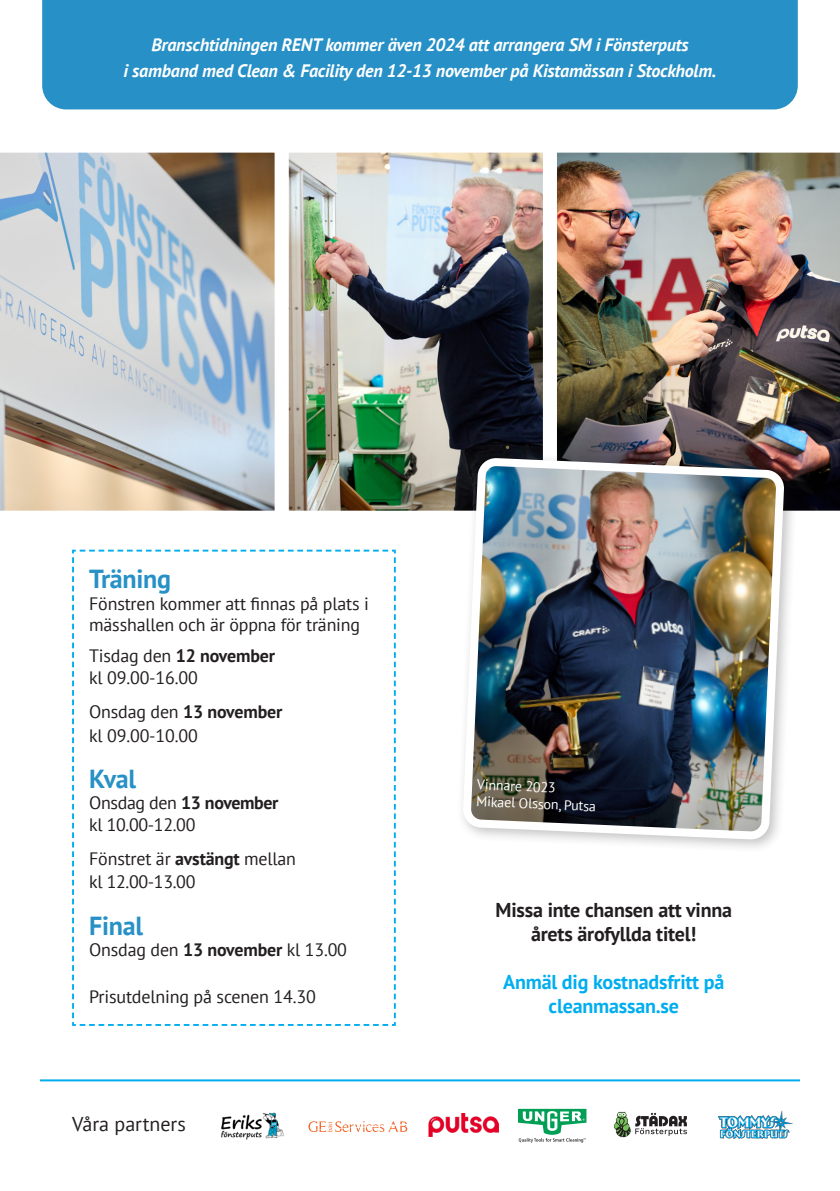
<style>
.page{position:relative;width:840px;height:1191px;background:#fff}
.page>*{position:absolute;margin:0;border:0;box-sizing:border-box;transform-origin:0 0}
.t1{font:700 26px "PT Sans";letter-spacing:-.01em;color:#2790c6}
.t2{font:700 20px "PT Sans";letter-spacing:-.01em;color:#231f20}
.t3{font:700 20px "PT Sans";letter-spacing:-.01em;color:#00aeef}
.t4{font:20px "PT Sans";color:#231f20}
.t5{font:18px/21.4px "PT Sans";letter-spacing:-.01em;color:#231f20}
.t6{font:italic 700 18px "PT Sans";letter-spacing:-.01em;color:#fff}
.t7{font:700 18px "PT Sans";letter-spacing:-.01em;color:#231f20}
.t8{font:14px "PT Sans";color:#fff}
.s1{font-weight:400}
.s2{font-weight:700}
</style>
<div class="page">
<div style="left:42px;top:0;width:755px;height:109px;background:#2790c6"></div>
<svg style="left:72px;top:549px;width:324px;height:477px"></svg>
<img style="left:289px;top:154px;width:252px;height:355px">
<svg style="left:0;top:152px;width:274px;height:359px;background:#b7bdbf"></svg>
<div style="left:274px;top:139px;width:282px;height:385px;border:14px solid #fff"></div>
<img style="left:542px;top:139px;width:297px;height:372px">
<div style="left:456px;top:452px;width:342px;height:401px;background:#231f20;opacity:.27"></div>
<img style="left:459px;top:454px;width:328px;height:390px">
<svg style="left:308px;top:1121px;width:99px;height:11px"></svg>
<img style="left:221px;top:1112px;width:63px;height:27px">
<svg style="left:613px;top:1111px;width:73px;height:26px"></svg>
<img style="left:718px;top:1110px;width:74px;height:28px">
<img style="left:429px;top:1113px;width:68px;height:23px">
<svg style="left:518px;top:1108px;width:68px;height:34px"></svg>
<hr style="left:40px;top:1079px;width:759px;height:2px;background:#00aeef">
<p class="t6" style="left:151px;top:32px;width:538px">Branschtidningen RENT kommer även 2024 att arrangera SM i Fönsterputs</p>
<p class="t6" style="left:123px;top:59px;width:594px">i samband med Clean &amp; Facility den 12-13 november på Kistamässan i Stockholm.</p>
<p class="t1" style="left:89px;top:562px;width:83px">Träning</p>
<p class="t5" style="left:89px;top:592px;width:281px">Fönstren kommer att finnas på plats i mässhallen och är öppna för träning</p>
<p class="t7" style="left:89px;top:644px;width:187px"><span class="s1">Tisdag den</span> 12 november</p>
<p class="t5" style="left:89px;top:666px;width:110px">kl 09.00-16.00</p>
<p class="t7" style="left:89px;top:700px;width:194px"><span class="s1">Onsdag den</span> 13 november</p>
<p class="t5" style="left:89px;top:724px;width:110px">kl 09.00-10.00</p>
<p class="t1" style="left:89px;top:761px;width:48px">Kval</p>
<p class="t5" style="left:89px;top:792px;width:191px">Onsdag den <span class="s2">13 november </span>kl 10.00-12.00</p>
<p class="t5" style="left:89px;top:847px;width:208px">Fönstret är <span class="s2">avstängt</span> mellan</p>
<p class="t5" style="left:89px;top:871px;width:108px">kl 12.00-13.00</p>
<p class="t1" style="left:89px;top:908px;width:55px">Final</p>
<p class="t5" style="left:89px;top:938px;width:259px">Onsdag den <span class="s2">13 november</span> kl 13.00</p>
<p class="t5" style="left:89px;top:985px;width:228px">Prisutdelning på scenen 14.30</p>
<p class="t4" style="left:72px;top:1110px;width:115px">Våra partners</p>
<p class="t8" style="left:477px;top:775px;width:80px;rotate:2deg">Vinnare 2023</p>
<p class="t8" style="left:476px;top:792px;width:121px;rotate:2deg">Mikael Olsson, Putsa</p>
<p class="t2" style="left:495px;top:897px;width:238px">Missa inte chansen att vinna</p>
<p class="t2" style="left:531px;top:921px;width:167px">årets ärofyllda titel!</p>
<p class="t3" style="left:503px;top:969px;width:223px">Anmäl dig kostnadsfritt på</p>
<p class="t3" style="left:548px;top:993px;width:132px">cleanmassan.se</p>
</div>
